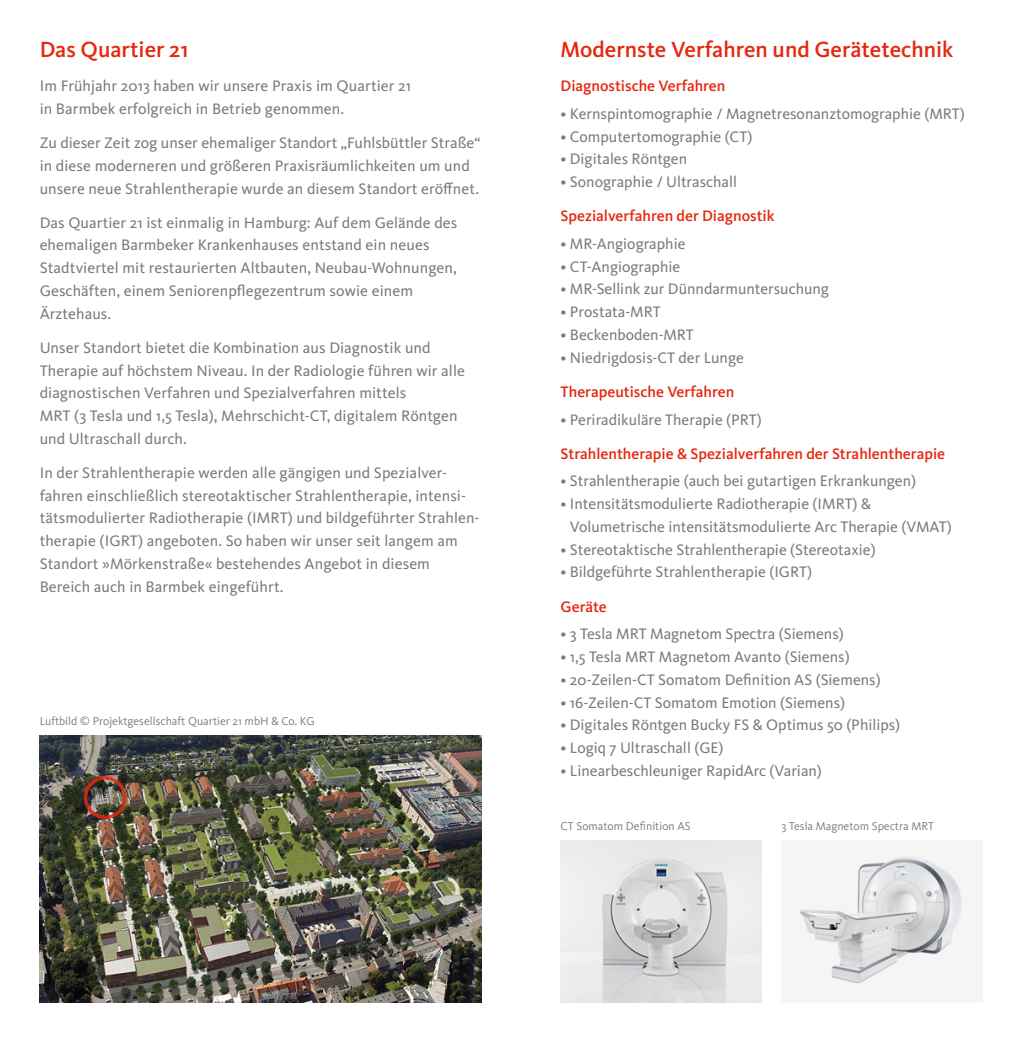
<style>
.page{position:relative;width:1022px;height:1042px;background:#fff}
.page>*{position:absolute;margin:0;border:0;box-sizing:border-box;transform-origin:0 0}
.HL{font:500 22.75px "Kievit OT";color:#e5270e}
.Copy_klein_book{font:15.75px/22.8px "Kievit OT";color:#7b7b7a}
.HL-2{font:15.75px/22.8px "Kievit OT";letter-spacing:.005em;color:#7b7b7a}
.SL_medium_rot_Abstan{font:500 15.75px "Kievit OT";color:#e5270e}
._03_Bildunterschrift{font:11.9px "Kievit OT";color:#7b7b7a}
</style>
<div class="page">
<img style="left:40px;top:735px;width:441px;height:267px">
<div style="left:84px;top:776px;width:43px;height:43px;border:4px solid #e5270e;border-radius:50%"></div>
<img style="left:561px;top:840px;width:200px;height:162px">
<img style="left:799px;top:852px;width:170px;height:136px">
<p class="HL" style="left:40px;top:36px;width:150px">Das Quartier 21</p>
<p class="HL-2" style="left:40px;top:74px;width:373px">Im Frühjahr 2013 haben wir unsere Praxis im Quartier 21 in Barmbek erfolgreich in Betrieb genommen.</p>
<p class="Copy_klein_book" style="left:40px;top:131px;width:442px">Zu dieser Zeit zog unser ehemaliger Standort „Fuhlsbüttler Straße“ in diese moderneren und größeren Praxisräumlichkeiten um und unsere neue Strahlentherapie wurde an diesem Standort eröffnet.</p>
<p class="HL-2" style="left:40px;top:211px;width:419px">Das Quartier 21 ist einmalig in Hamburg: Auf dem Gelände des ehemaligen Barmbeker Krankenhauses entstand ein neues Stadtviertel mit restaurierten Altbauten, Neubau-Wohnungen, Geschäften, einem Seniorenpflegezentrum sowie einem Ärztehaus.</p>
<p class="HL-2" style="left:40px;top:336px;width:427px">Unser Standort bietet die Kombination aus Diagnostik und Therapie auf höchstem Niveau. In der Radiologie führen wir alle diagnostischen Verfahren und Spezialverfahren mittels<br>MRT (3 Tesla und 1,5 Tesla), Mehrschicht-CT, digitalem Röntgen und Ultraschall durch.</p>
<p class="HL-2" style="left:40px;top:461px;width:441px">In der Strahlentherapie werden alle gängigen und Spezialver&shy;fahren einschließlich stereotaktischer Strahlentherapie, intensi&shy;tätsmodulierter Radiotherapie (IMRT) und bildgeführter Strahlen&shy;therapie (IGRT) angeboten. So haben wir unser seit langem am Standort »Mörkenstraße« bestehendes Angebot in diesem Bereich auch in Barmbek eingeführt.</p>
<p class="_03_Bildunterschrift" style="left:40px;top:714px;width:276px">Luftbild © Projektgesellschaft Quartier 21 mbH &amp; Co. KG</p>
<p class="HL" style="left:561px;top:36px;width:394px">Modernste Verfahren und Gerätetechnik</p>
<p class="SL_medium_rot_Abstan" style="left:561px;top:76px;width:166px">Diagnostische Verfahren</p>
<p class="Copy_klein_book" style="left:561px;top:102px;width:406px">• Kernspintomographie / Magnetresonanztomographie (MRT)</p>
<p class="Copy_klein_book" style="left:561px;top:125px;width:193px">• Computertomographie (CT)</p>
<p class="Copy_klein_book" style="left:561px;top:148px;width:128px">• Digitales Röntgen</p>
<p class="Copy_klein_book" style="left:561px;top:170px;width:178px">• Sonographie / Ultraschall</p>
<p class="SL_medium_rot_Abstan" style="left:561px;top:206px;width:215px">Spezialverfahren der Diagnostik</p>
<p class="Copy_klein_book" style="left:561px;top:232px;width:126px">• MR-Angiographie</p>
<p class="Copy_klein_book" style="left:561px;top:255px;width:121px">• CT-Angiographie</p>
<p class="Copy_klein_book" style="left:561px;top:278px;width:270px">• MR-Sellink zur Dünndarmuntersuchung</p>
<p class="Copy_klein_book" style="left:561px;top:300px;width:102px">• Prostata-MRT</p>
<p class="Copy_klein_book" style="left:561px;top:323px;width:135px">• Beckenboden-MRT</p>
<p class="Copy_klein_book" style="left:561px;top:346px;width:185px">• Niedrigdosis-CT der Lunge</p>
<p class="SL_medium_rot_Abstan" style="left:561px;top:382px;width:175px">Therapeutische Verfahren</p>
<p class="Copy_klein_book" style="left:561px;top:408px;width:203px">• Periradikuläre Therapie (PRT)</p>
<p class="SL_medium_rot_Abstan" style="left:561px;top:444px;width:386px">Strahlentherapie &amp; Spezialverfahren der Strahlentherapie</p>
<p class="Copy_klein_book" style="left:561px;top:470px;width:357px">• Strahlentherapie (auch bei gutartigen Erkrankungen)</p>
<p class="Copy_klein_book" style="left:570px;top:492px;width:383px;text-indent:-9px">• Intensitätsmodulierte Radiotherapie (IMRT) &amp;<br>Volumetrische intensitätsmodulierte Arc Therapie (VMAT)</p>
<p class="Copy_klein_book" style="left:561px;top:538px;width:317px">• Stereotaktische Strahlentherapie (Stereotaxie)</p>
<p class="Copy_klein_book" style="left:561px;top:561px;width:253px">• Bildgeführte Strahlentherapie (IGRT)</p>
<p class="SL_medium_rot_Abstan" style="left:561px;top:597px;width:48px">Geräte</p>
<p class="Copy_klein_book" style="left:561px;top:622px;width:285px">• 3 Tesla MRT Magnetom Spectra (Siemens)</p>
<p class="Copy_klein_book" style="left:561px;top:645px;width:291px">• 1,5 Tesla MRT Magnetom Avanto (Siemens)</p>
<p class="Copy_klein_book" style="left:561px;top:668px;width:322px">• 20-Zeilen-CT Somatom Definition AS (Siemens)</p>
<p class="Copy_klein_book" style="left:561px;top:691px;width:286px">• 16-Zeilen-CT Somatom Emotion (Siemens)</p>
<p class="Copy_klein_book" style="left:561px;top:713px;width:341px">• Digitales Röntgen Bucky FS &amp; Optimus 50 (Philips)</p>
<p class="Copy_klein_book" style="left:561px;top:736px;width:164px">• Logiq 7 Ultraschall (GE)</p>
<p class="Copy_klein_book" style="left:561px;top:759px;width:263px">• Linearbeschleuniger RapidArc (Varian)</p>
<p class="_03_Bildunterschrift" style="left:561px;top:819px;width:132px">CT Somatom Definition AS</p>
<p class="_03_Bildunterschrift" style="left:781px;top:819px;width:154px">3 Tesla Magnetom Spectra MRT</p>
</div>
